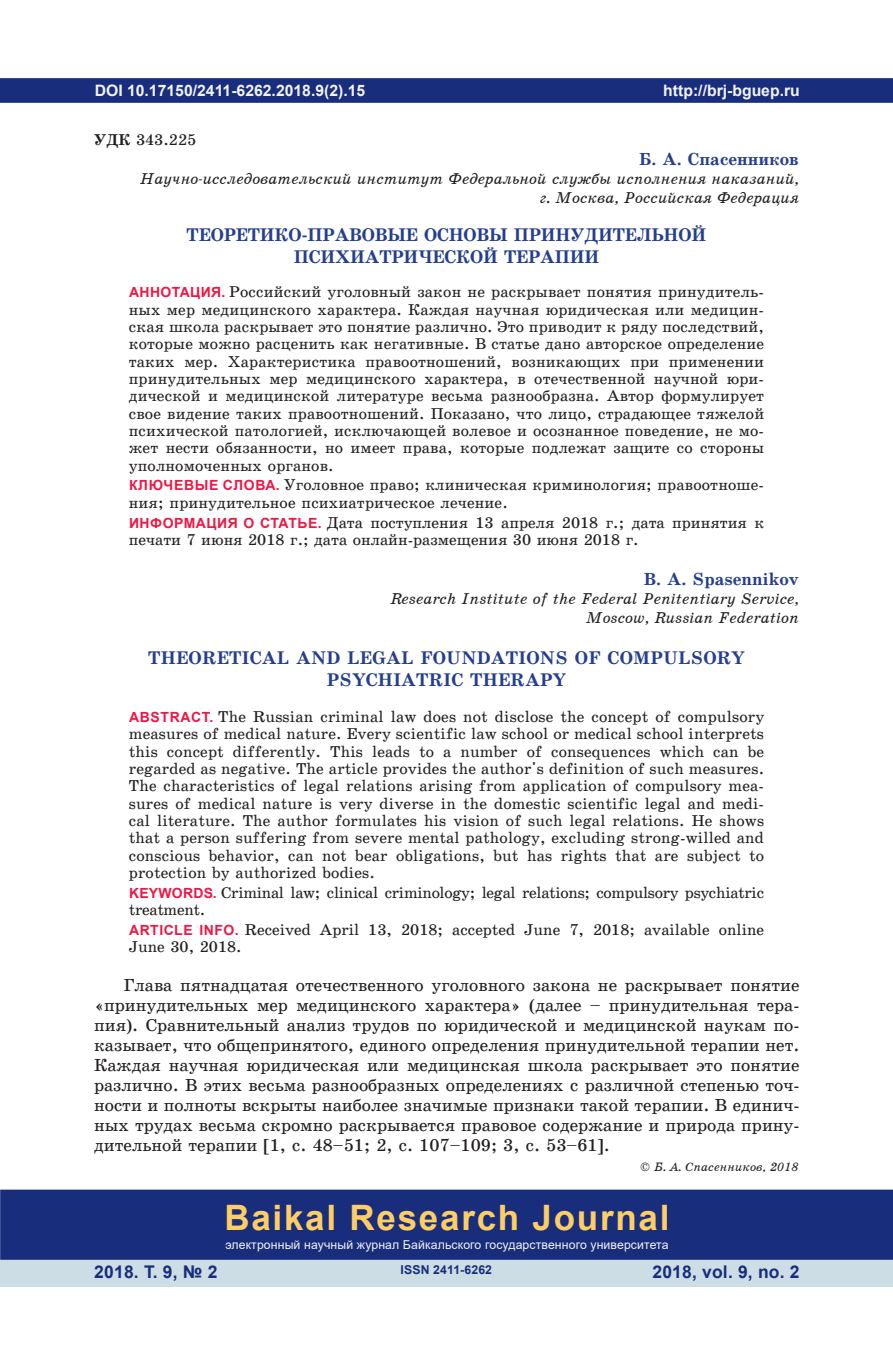
<style>
.page{position:relative;width:893px;height:1360px;background:#fff}
.page>*{position:absolute;margin:0;border:0;box-sizing:border-box;transform-origin:0 0}
.t1{font:700 35px "Arial";letter-spacing:.05em;color:#fecd64}
.t2{font:18.38px/22.2px "School Book C Bold";letter-spacing:-.01em;color:#253f8e;text-align:center}
.t3{font:18.38px/22.2px "School Book C Bold";letter-spacing:.01em;color:#253f8e;text-align:center}
.t4{font:17.5px/19.9px "School Book C";color:#231f20;text-align:justify}
.t5{font:17.5px "School Book C Bold";color:#253f8e}
.t6{font:700 17.5px "Arial";letter-spacing:.01em;color:#182d7c}
.t7{font:15.75px/17.3px "School Book C";color:#231f20}
.t8{font:15.75px/18.9px "School Book C Italic";color:#231f20;text-align:right}
.t9{font:15.75px/17.3px "School Book C";letter-spacing:-.02em;color:#231f20}
.t10{font:700 15.75px "Arial";color:#f2f3f4}
.t11{font:12.25px "Arial";letter-spacing:.01em;color:#f2f3f4}
.t12{font:12.25px "School Book C Italic";color:#231f20}
.t13{font:700 12.25px "Arial";letter-spacing:.01em;color:#182d7c}
.s1{font-family:"School Book C Bold"}
.s2{font-family:"Arial";font-weight:700;font-size:14px;color:#ed1845}
</style>
<div class="page">
<div style="left:1px;top:79px;width:891px;height:23px;background:#182d7c"></div>
<div style="left:0;top:78px;width:893px;height:25px;border:2px solid #182d7c"></div>
<div style="left:0;top:1258px;width:893px;height:28px;background:#cddde6"></div>
<div style="left:1px;top:1190px;width:891px;height:68px;background:#182d7c"></div>
<div style="left:0;top:1189px;width:893px;height:70px;border:2px solid #182d7c"></div>
<p class="t10" style="left:95px;top:79px;width:272px">DOI 10.17150/2411-6262.2018.9(2).15</p>
<p class="t7" style="left:94px;top:131px;width:104px"><span class="s1">УДК</span> 343.225</p>
<p class="t10" style="left:663px;top:79px;width:138px">http://brj-bguep.ru</p>
<p class="t5" style="left:639px;top:150px;width:161px">Б. А. Спасенников</p>
<p class="t8" style="left:140px;top:169px;width:660px">Научно-исследовательский институт Федеральной службы исполнения наказаний, г. Москва, Российская Федерация</p>
<p class="t2" style="left:187px;top:224px;width:521px">ТЕОРЕТИКО-ПРАВОВЫЕ ОСНОВЫ ПРИНУДИТЕЛЬНОЙ<br>ПСИХИАТРИЧЕСКОЙ ТЕРАПИИ</p>
<p class="t7" style="left:129px;top:283px;width:637px;text-align:justify"><span class="s2">АННОТАЦИЯ.</span> Российский уголовный закон не раскрывает понятия принудитель&shy;ных мер медицинского характера. Каждая научная юридическая или медицин&shy;ская школа раскрывает это понятие различно. Это приводит к ряду последствий, которые можно расценить как негативные. В статье дано авторское определение таких мер. Характеристика правоотношений, возникающих при применении принудительных мер медицинского характера, в отечественной научной юри&shy;дической и медицинской литературе весьма разнообразна. Автор формулирует свое видение таких правоотношений. Показано, что лицо, страдающее тяжелой психической патологией, исключающей волевое и осознанное поведение, не мо&shy;жет нести обязанности, но имеет права, которые подлежат защите со стороны уполномоченных органов.</p>
<p class="t7" style="left:129px;top:476px;width:637px"><span class="s2">КЛЮЧЕВЫЕ СЛОВА.</span> Уголовное право; клиническая криминология; правоотноше&shy;ния; принудительное психиатрическое лечение.</p>
<p class="t7" style="left:129px;top:513px;width:637px"><span class="s2">ИНФОРМАЦИЯ О СТАТЬЕ.</span> Дата поступления 13 апреля 2018 г.; дата принятия к печати 7 июня 2018 г.; дата онлайн-размещения 30 июня 2018 г.</p>
<p class="t5" style="left:644px;top:570px;width:156px">B. A. Spasennikov</p>
<p class="t8" style="left:390px;top:589px;width:410px">Research Institute of the Federal Penitentiary Service,<br>Moscow, Russian Federation</p>
<p class="t3" style="left:148px;top:647px;width:598px">THEORETICAL AND LEGAL FOUNDATIONS OF COMPULSORY<br>PSYCHIATRIC THERAPY</p>
<p class="t7" style="left:129px;top:708px;width:637px;text-align:justify"><span class="s2">ABSTRACT.</span> The Russian criminal law does not disclose the concept of compulsory measures of medical nature. Every scientific law school or medical school interprets this concept differently. This leads to a number of consequences which can be regarded as negative. The article provides the author's definition of such measures.<br>The characteristics of legal relations arising from application of compulsory mea&shy;sures of medical nature is very diverse in the domestic scientific legal and medi&shy;cal literature. The author formulates his vision of such legal relations. He shows that a person suffering from severe mental pathology, excluding strong-willed and conscious behavior, can not bear obligations, but has rights that are subject to protection by authorized bodies.</p>
<p class="t9" style="left:129px;top:883px;width:637px"><span class="s2">KEYWORDS.</span> Criminal law; clinical criminology; legal relations; compulsory psychiatric treatment.</p>
<p class="t7" style="left:129px;top:921px;width:637px"><span class="s2">ARTICLE INFO.</span> Received April 13, 2018; accepted June 7, 2018; available online<br>June 30, 2018.</p>
<p class="t4" style="left:94px;top:975px;width:707px;text-indent:30px">Глава пятнадцатая отечественного уголовного закона не раскрывает понятие «принудительных мер медицинского характера» (далее – принудительная тера&shy;пия). Сравнительный анализ трудов по юридической и медицинской наукам по&shy;казывает, что общепринятого, единого определения принудительной терапии нет.<br>Каждая научная юридическая или медицинская школа раскрывает это понятие различно. В этих весьма разнообразных определениях с различной степенью точ&shy;ности и полноты вскрыты наиболее значимые признаки такой терапии. В единич&shy;ных трудах весьма скромно раскрывается правовое содержание и природа прину&shy;дительной терапии [1, с. 48–51; 2, с. 107–109; 3, с. 53–61].</p>
<p class="t12" style="left:640px;top:1160px;width:160px">© Б. А. Спасенников, 2018</p>
<h1 class="t1" style="left:224px;top:1192px;width:447px">Baikal Research Journal</h1>
<p class="t11" style="left:225px;top:1236px;width:445px">электронный научный журнал Байкальского государственного университета</p>
<p class="t13" style="left:401px;top:1261px;width:93px">ISSN 2411-6262</p>
<p class="t6" style="left:94px;top:1259px;width:125px">2018. Т. 9, № 2</p>
<p class="t6" style="left:652px;top:1259px;width:149px">2018, vol. 9, no. 2</p>
</div>
